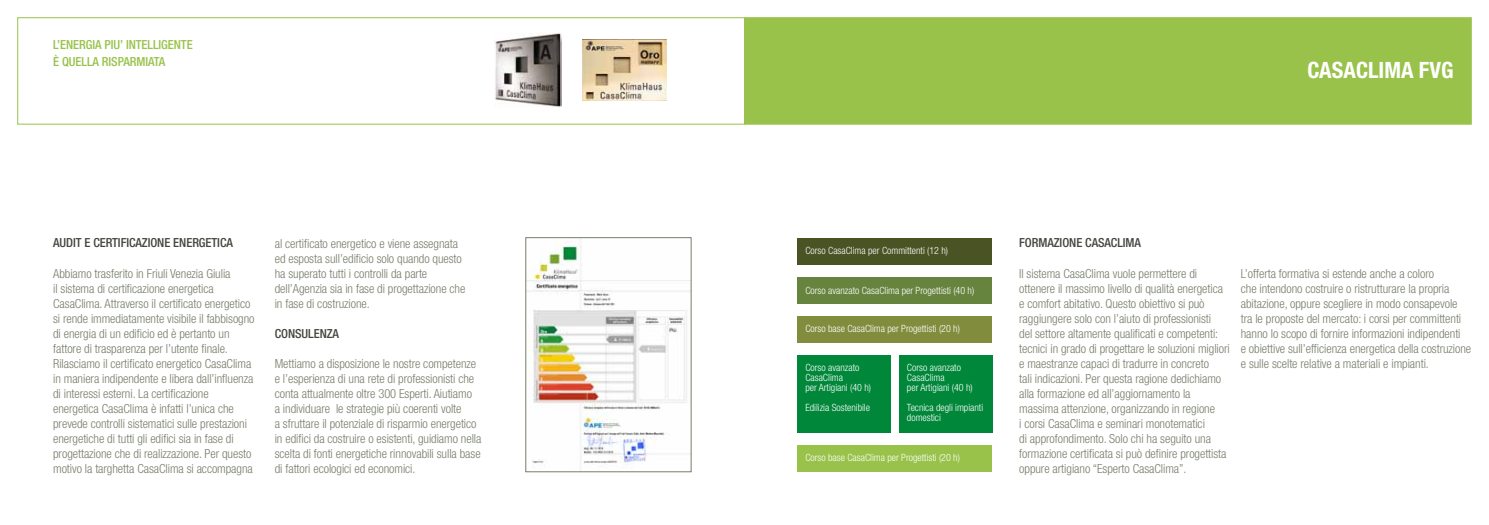
<style>
.page{position:relative;width:1489px;height:525px;background:#fff}
.page>*{position:absolute;margin:0;border:0;box-sizing:border-box;transform-origin:0 0}
.t1{font:700 condensed 22.5px "Helvetica Neue";color:#fff}
.t2{font:300 condensed 12.5px/15px "Helvetica Neue";letter-spacing:-.005em;color:#777e6b}
.t3{font:500 condensed 12.5px "Helvetica Neue";letter-spacing:-.005em;color:#42473c}
.t4{font:500 condensed 12.5px/17.5px "Helvetica Neue";letter-spacing:-.005em;color:#98c24a}
.t5{font:300 condensed 10px/10px "Helvetica Neue";color:#fff}
</style>
<div class="page">
<div style="left:744px;top:18px;width:727px;height:106px;background:#98c24a"></div>
<img style="left:527px;top:239px;width:162px;height:229px">
<div style="left:525px;top:237px;width:166px;height:234px;border:1px solid #777e6b"></div>
<img style="left:583px;top:39px;width:83px;height:62px">
<img style="left:494px;top:33px;width:67px;height:74px">
<div style="left:797px;top:237px;width:195px;height:27px;background:#495324"></div>
<div style="left:797px;top:277px;width:195px;height:27px;background:#66843e"></div>
<div style="left:797px;top:315px;width:195px;height:27px;background:#818d3d"></div>
<div style="left:797px;top:354px;width:94px;height:78px;background:#00873a"></div>
<div style="left:899px;top:354px;width:93px;height:78px;background:#00873a"></div>
<div style="left:797px;top:444px;width:195px;height:27px;background:#98c24a"></div>
<p class="t4" style="left:53px;top:35px;width:141px">L’ENERGIA PIU’ INTELLIGENTE<br>È QUELLA RISPARMIATA</p>
<p class="t3" style="left:53px;top:235px;width:181px">AUDIT E CERTIFICAZIONE ENERGETICA</p>
<p class="t2" style="left:53px;top:265px;width:203px">Abbiamo trasferito in Friuli Venezia Giulia<br>il sistema di certificazione energetica CasaClima. Attraverso il certificato energetico si rende immediatamente visibile il fabbisogno di energia di un edificio ed è pertanto un fattore di trasparenza per l’utente finale.<br>Rilasciamo il certificato energetico CasaClima in maniera indipendente e libera dall’influenza di interessi esterni. La certificazione energetica CasaClima è infatti l’unica che prevede controlli sistematici sulle prestazioni energetiche di tutti gli edifici sia in fase di progettazione che di realizzazione. Per questo motivo la targhetta CasaClima si accompagna</p>
<p class="t2" style="left:275px;top:235px;width:192px">al certificato energetico e viene assegnata ed esposta sull’edificio solo quando questo ha superato tutti i controlli da parte dell’Agenzia sia in fase di progettazione che in fase di costruzione.</p>
<p class="t3" style="left:275px;top:325px;width:66px">CONSULENZA</p>
<p class="t2" style="left:275px;top:355px;width:208px">Mettiamo a disposizione le nostre competenze e l’esperienza di una rete di professionisti che conta attualmente oltre 300 Esperti. Aiutiamo<br>a individuare le strategie più coerenti volte<br>a sfruttare il potenziale di risparmio energetico in edifici da costruire o esistenti, guidiamo nella scelta di fonti energetiche rinnovabili sulla base di fattori ecologici ed economici.</p>
<h1 class="t1" style="left:1307px;top:56px;width:73px">CASACLIMA</h1>
<h1 class="t1" style="left:1418px;top:56px;width:23px">FVG</h1>
<p class="t5" style="left:805px;top:245px;width:144px">Corso CasaClima per Committenti (12 h)</p>
<p class="t5" style="left:805px;top:285px;width:170px">Corso avanzato CasaClima per Progettisti (40 h)</p>
<p class="t5" style="left:805px;top:323px;width:156px">Corso base CasaClima per Progettisti (20 h)</p>
<p class="t5" style="left:805px;top:362px;width:67px">Corso avanzato<br>CasaClima<br>per Artigiani (40 h)</p>
<p class="t5" style="left:805px;top:402px;width:66px">Edilizia Sostenibile</p>
<p class="t5" style="left:906px;top:362px;width:67px">Corso avanzato<br>CasaClima<br>per Artigiani (40 h)</p>
<p class="t5" style="left:906px;top:402px;width:78px">Tecnica degli impianti domestici</p>
<p class="t5" style="left:805px;top:452px;width:156px">Corso base CasaClima per Progettisti (20 h)</p>
<p class="t3" style="left:1019px;top:235px;width:8px">FORMAZIONE</p>
<p class="t3" style="left:1085px;top:235px;width:8px">CASACLIMA</p>
<p class="t2" style="left:1019px;top:265px;width:212px">Il sistema CasaClima vuole permettere di ottenere il massimo livello di qualità energetica e comfort abitativo. Questo obiettivo si può raggiungere solo con l’aiuto di professionisti<br>del settore altamente qualificati e competenti: tecnici in grado di progettare le soluzioni migliori e maestranze capaci di tradurre in concreto<br>tali indicazioni. Per questa ragione dedichiamo alla formazione ed all’aggiornamento la massima attenzione, organizzando in regione<br>i corsi CasaClima e seminari monotematici<br>di approfondimento. Solo chi ha seguito una formazione certificata si può definire progettista oppure artigiano “Esperto CasaClima”.</p>
<p class="t2" style="left:1240px;top:265px;width:232px">L’offerta formativa si estende anche a coloro<br>che intendono costruire o ristrutturare la propria abitazione, oppure scegliere in modo consapevole tra le proposte del mercato: i corsi per committenti hanno lo scopo di fornire informazioni indipendenti<br>e obiettive sull’efficienza energetica della costruzione e sulle scelte relative a materiali e impianti.</p>
</div>
